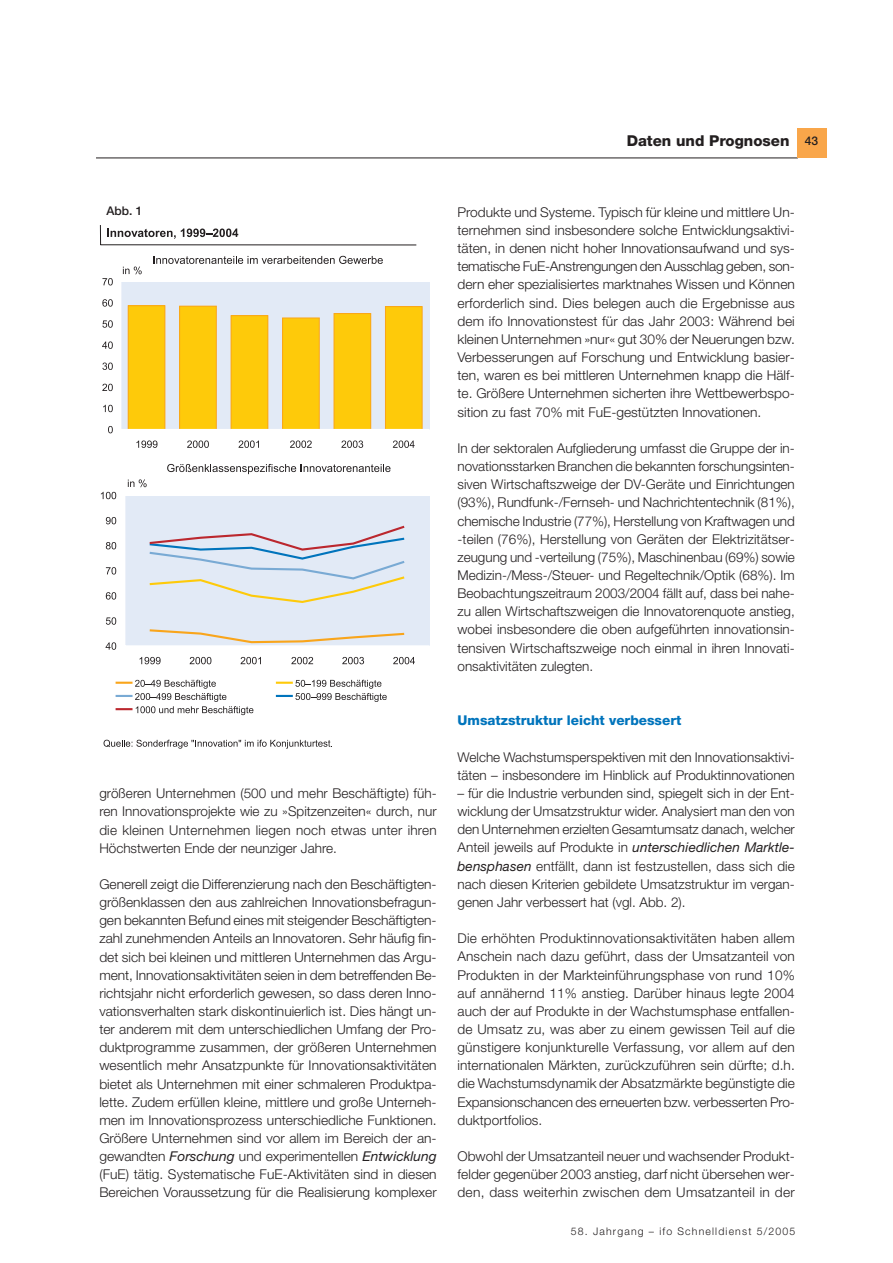
<style>
.page{position:relative;width:893px;height:1263px;background:#fff}
.page>*{position:absolute;margin:0;border:0;box-sizing:border-box;transform-origin:0 0}
.t1{font:800 15px "Helvetica Neue LT Std";color:#231f20}
.t2{font:300 13.5px/18.1px "Helvetica Neue LT Std";color:#231f20;text-align:justify}
.t3{font:800 13.5px "Helvetica Neue LT Std";color:#0074bc}
.t4{font:500 12px "Helvetica Neue LT Std";color:#231f20}
.t5{font:300 10.5px "Helvetica Neue LT Std";letter-spacing:.11em;color:#231f20}
.s1{font-weight:400;font-style:italic}
</style>
<div class="page">
<hr style="left:96px;top:158px;width:701px;height:1px;background:#231f20">
<div style="left:796px;top:128px;width:30px;height:29px;background:#f9a64a"></div>
<div style="left:121px;top:282px;width:308px;height:148px;background:#e2eaf6"></div>
<div style="left:128px;top:306px;width:37px;height:124px;background:#feca0a"></div>
<div style="left:128px;top:305px;width:37px;height:125px;border:1px solid #f9a51b"></div>
<div style="left:180px;top:306px;width:36px;height:124px;background:#feca0a"></div>
<div style="left:179px;top:306px;width:38px;height:124px;border:1px solid #f9a51b"></div>
<div style="left:231px;top:316px;width:37px;height:114px;background:#feca0a"></div>
<div style="left:231px;top:315px;width:37px;height:115px;border:1px solid #f9a51b"></div>
<div style="left:282px;top:318px;width:37px;height:112px;background:#feca0a"></div>
<div style="left:282px;top:318px;width:37px;height:112px;border:1px solid #f9a51b"></div>
<div style="left:334px;top:314px;width:37px;height:116px;background:#feca0a"></div>
<div style="left:333px;top:313px;width:38px;height:117px;border:1px solid #f9a51b"></div>
<div style="left:385px;top:307px;width:37px;height:123px;background:#feca0a"></div>
<div style="left:385px;top:306px;width:37px;height:124px;border:1px solid #f9a51b"></div>
<hr style="left:121px;top:282px;width:1px;height:148px;background:#fff">
<hr style="left:121px;top:429px;width:308px;height:2px;background:#fff">
<svg style="left:108px;top:426px;width:14px;height:7px"></svg>
<svg style="left:103px;top:405px;width:10px;height:7px"></svg>
<svg style="left:102px;top:384px;width:11px;height:7px"></svg>
<svg style="left:102px;top:363px;width:11px;height:7px"></svg>
<svg style="left:102px;top:341px;width:11px;height:8px"></svg>
<svg style="left:102px;top:320px;width:11px;height:8px"></svg>
<svg style="left:102px;top:299px;width:11px;height:8px"></svg>
<svg style="left:136px;top:441px;width:21px;height:7px"></svg>
<svg style="left:187px;top:441px;width:22px;height:7px"></svg>
<svg style="left:238px;top:441px;width:21px;height:7px"></svg>
<svg style="left:290px;top:441px;width:22px;height:7px"></svg>
<svg style="left:341px;top:441px;width:22px;height:7px"></svg>
<svg style="left:393px;top:441px;width:21px;height:7px"></svg>
<svg style="left:107px;top:229px;width:131px;height:10px"></svg>
<svg style="left:100px;top:225px;width:1px;height:20px"></svg>
<hr style="left:100px;top:245px;width:316px;height:1px;background:#231f20">
<div style="left:124px;top:496px;width:305px;height:150px;background:#e2eaf6"></div>
<hr style="left:123px;top:496px;width:2px;height:150px;background:#fff">
<hr style="left:124px;top:645px;width:305px;height:2px;background:#fff">
<svg style="left:149px;top:629px;width:256px;height:15px"></svg>
<svg style="left:149px;top:525px;width:256px;height:78px"></svg>
<svg style="left:106px;top:642px;width:11px;height:8px"></svg>
<svg style="left:106px;top:617px;width:11px;height:8px"></svg>
<svg style="left:106px;top:592px;width:11px;height:8px"></svg>
<svg style="left:106px;top:567px;width:11px;height:8px"></svg>
<svg style="left:106px;top:542px;width:11px;height:7px"></svg>
<svg style="left:106px;top:517px;width:11px;height:7px"></svg>
<svg style="left:139px;top:657px;width:21px;height:7px"></svg>
<svg style="left:190px;top:657px;width:21px;height:7px"></svg>
<svg style="left:240px;top:657px;width:21px;height:7px"></svg>
<svg style="left:291px;top:657px;width:22px;height:7px"></svg>
<svg style="left:342px;top:657px;width:22px;height:7px"></svg>
<svg style="left:393px;top:657px;width:22px;height:7px"></svg>
<svg style="left:276px;top:680px;width:111px;height:22px"></svg>
<svg style="left:116px;top:680px;width:137px;height:35px"></svg>
<svg style="left:153px;top:256px;width:230px;height:8px"></svg>
<svg style="left:103px;top:740px;width:229px;height:9px"></svg>
<svg style="left:102px;top:267px;width:40px;height:18px"></svg>
<svg style="left:167px;top:464px;width:223px;height:10px"></svg>
<svg style="left:101px;top:479px;width:46px;height:20px"></svg>
<p class="t1" style="left:626px;top:135px;width:164px">Daten und Prognosen</p>
<p class="t4" style="left:805px;top:136px;width:15px">43</p>
<p class="t4" style="left:107px;top:206px;width:38px">Abb. 1</p>
<p class="t2" style="left:99px;top:786px;width:339px">größeren Unternehmen (500 und mehr Beschäftigte) füh&shy;ren Innovationsprojekte wie zu »Spitzenzeiten« durch, nur die kleinen Unternehmen liegen noch etwas unter ihren Höchstwerten Ende der neunziger Jahre.</p>
<p class="t2" style="left:99px;top:876px;width:339px">Generell zeigt die Differenzierung nach den Beschäftigten&shy;größenklassen den aus zahlreichen Innovationsbefragun&shy;gen bekannten Befund eines mit steigender Beschäftigten&shy;zahl zunehmenden Anteils an Innovatoren. Sehr häufig fin&shy;det sich bei kleinen und mittleren Unternehmen das Argu&shy;ment, Innovationsaktivitäten seien in dem betreffenden Be&shy;richtsjahr nicht erforderlich gewesen, so dass deren Inno&shy;vationsverhalten stark diskontinuierlich ist. Dies hängt un&shy;ter anderem mit dem unterschiedlichen Umfang der Pro&shy;duktprogramme zusammen, der größeren Unternehmen wesentlich mehr Ansatzpunkte für Innovationsaktivitäten bietet als Unternehmen mit einer schmaleren Produktpa&shy;lette. Zudem erfüllen kleine, mittlere und große Unterneh&shy;men im Innovationsprozess unterschiedliche Funktionen.<br>Größere Unternehmen sind vor allem im Bereich der an&shy;gewandten <span class="s1">Forschung</span> und experimentellen <span class="s1">Entwicklung </span>(FuE) tätig. Systematische FuE-Aktivitäten sind in diesen Bereichen Voraussetzung für die Realisierung komplexer</p>
<p class="t2" style="left:457px;top:204px;width:339px">Produkte und Systeme. Typisch für kleine und mittlere Un&shy;ternehmen sind insbesondere solche Entwicklungsaktivi&shy;täten, in denen nicht hoher Innovationsaufwand und sys&shy;tematische FuE-Anstrengungen den Ausschlag geben, son&shy;dern eher spezialisiertes marktnahes Wissen und Können erforderlich sind. Dies belegen auch die Ergebnisse aus dem ifo Innovationstest für das Jahr 2003: Während bei kleinen Unternehmen »nur« gut 30% der Neuerungen bzw.<br>Verbesserungen auf Forschung und Entwicklung basier&shy;ten, waren es bei mittleren Unternehmen knapp die Hälf&shy;te. Größere Unternehmen sicherten ihre Wettbewerbspo&shy;sition zu fast 70% mit FuE-gestützten Innovationen.</p>
<p class="t2" style="left:457px;top:440px;width:339px">In der sektoralen Aufgliederung umfasst die Gruppe der in&shy;novationsstarken Branchen die bekannten forschungsinten&shy;siven Wirtschaftszweige der DV-Geräte und Einrichtungen (93%), Rundfunk-/Fernseh- und Nachrichtentechnik (81%), chemische Industrie (77%), Herstellung von Kraftwagen und -teilen (76%), Herstellung von Geräten der Elektrizitätser&shy;zeugung und -verteilung (75%), Maschinenbau (69%) sowie Medizin-/Mess-/Steuer- und Regeltechnik/Optik (68%). Im Beobachtungszeitraum 2003/2004 fällt auf, dass bei nahe&shy;zu allen Wirtschaftszweigen die Innovatorenquote anstieg, wobei insbesondere die oben aufgeführten innovationsin&shy;tensiven Wirtschaftszweige noch einmal in ihren Innovati&shy;onsaktivitäten zulegten.</p>
<p class="t3" style="left:457px;top:716px;width:225px">Umsatzstruktur leicht verbessert</p>
<p class="t2" style="left:457px;top:749px;width:339px">Welche Wachstumsperspektiven mit den Innovationsaktivi&shy;täten – insbesondere im Hinblick auf Produktinnovationen</p>
<p class="t2" style="left:457px;top:785px;width:339px">– für die Industrie verbunden sind, spiegelt sich in der Ent&shy;wicklung der Umsatzstruktur wider. Analysiert man den von den Unternehmen erzielten Gesamtumsatz danach, welcher Anteil jeweils auf Produkte in <span class="s1">unterschiedlichen Marktle&shy;bensphasen</span> entfällt, dann ist festzustellen, dass sich die nach diesen Kriterien gebildete Umsatzstruktur im vergan&shy;genen Jahr verbessert hat (vgl. Abb. 2).</p>
<p class="t2" style="left:457px;top:930px;width:339px">Die erhöhten Produktinnovationsaktivitäten haben allem Anschein nach dazu geführt, dass der Umsatzanteil von Produkten in der Markteinführungsphase von rund 10% auf annähernd 11% anstieg. Darüber hinaus legte 2004 auch der auf Produkte in der Wachstumsphase entfallen&shy;de Umsatz zu, was aber zu einem gewissen Teil auf die günstigere konjunkturelle Verfassung, vor allem auf den internationalen Märkten, zurückzuführen sein dürfte; d.h. die Wachstumsdynamik der Absatzmärkte begünstigte die Expansionschancen des erneuerten bzw. verbesserten Pro&shy;duktportfolios.</p>
<p class="t2" style="left:457px;top:1148px;width:339px">Obwohl der Umsatzanteil neuer und wachsender Produkt&shy;felder gegenüber 2003 anstieg, darf nicht übersehen wer&shy;den, dass weiterhin zwischen dem Umsatzanteil in der</p>
<p class="t5" style="left:571px;top:1227px;width:226px">58. Jahrgang – ifo Schnelldienst 5/2005</p>
</div>
